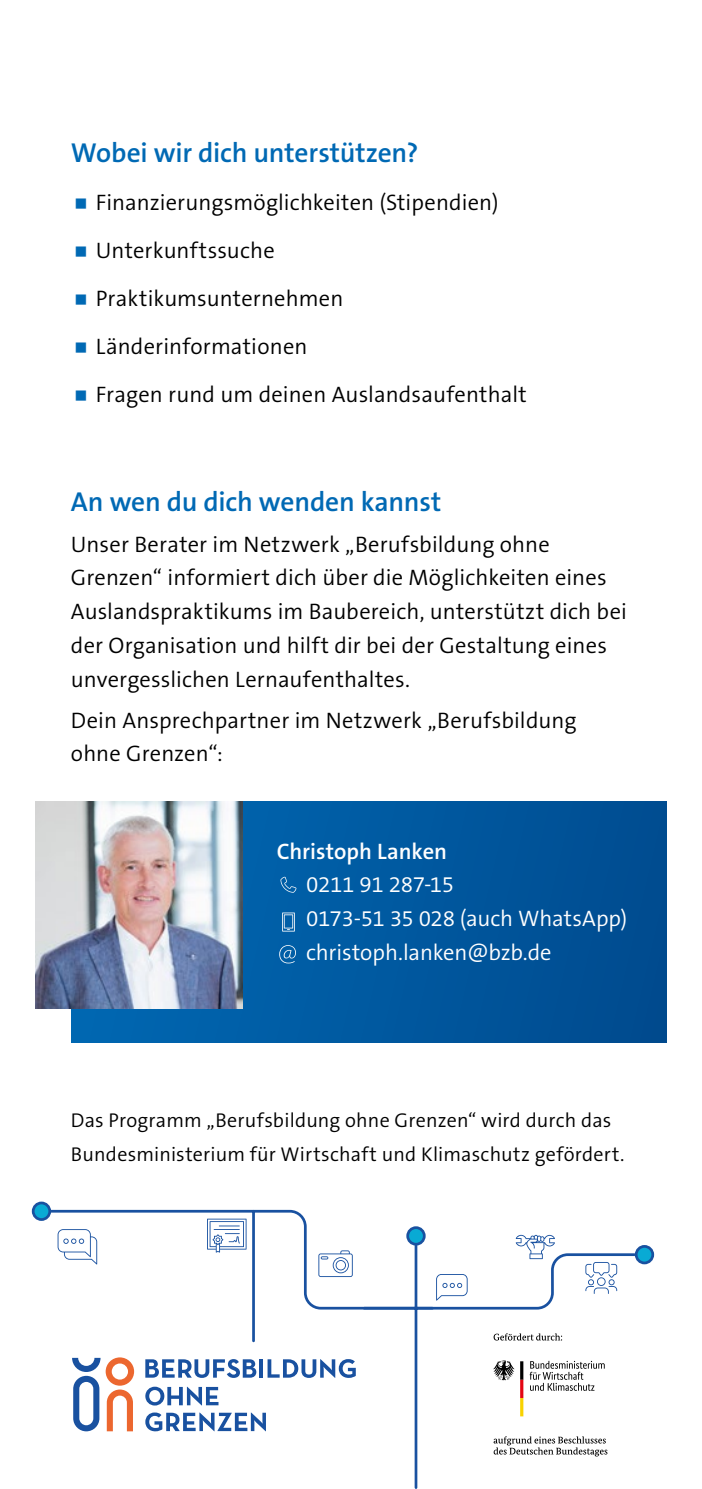
<style>
.page{position:relative;width:702px;height:1489px;background:#fff}
.page>*{position:absolute;margin:0;border:0;box-sizing:border-box;transform-origin:0 0}
.t1{font:600 27.5px "The Sans B W6";letter-spacing:-.005em;color:#0069b4}
.t2{font:300 22.5px/33.8px "The Sans B W4";letter-spacing:.005em;color:#000}
.t3{font:300 22.5px/33.5px "The Sans B W4";letter-spacing:-.01em;color:#fff}
.t4{font:600 22.5px "The Sans B W6";color:#fff}
.t5{font:300 20px/33.8px "The Sans B W4";letter-spacing:.01em;color:#000}
</style>
<div class="page">
<div style="left:71px;top:801px;width:595px;height:241px;background:linear-gradient(to right,#0068b3,#004c90)"></div>
<svg style="left:282px;top:912px;width:13px;height:19px"></svg>
<svg style="left:279px;top:945px;width:17px;height:18px"></svg>
<svg style="left:280px;top:876px;width:16px;height:16px"></svg>
<img style="left:36px;top:801px;width:206px;height:207px">
<svg style="left:145px;top:1386px;width:73px;height:19px"></svg>
<svg style="left:145px;top:1412px;width:121px;height:19px"></svg>
<svg style="left:145px;top:1359px;width:111px;height:18px"></svg>
<hr style="left:259px;top:1359px;width:4px;height:18px;background:#1951a0">
<svg style="left:267px;top:1359px;width:89px;height:18px"></svg>
<svg style="left:72px;top:1357px;width:28px;height:74px"></svg>
<svg style="left:106px;top:1357px;width:28px;height:74px"></svg>
<svg style="left:414px;top:1253px;width:220px;height:235px"></svg>
<svg style="left:585px;top:1261px;width:32px;height:32px"></svg>
<svg style="left:436px;top:1273px;width:31px;height:27px"></svg>
<div style="left:636px;top:1246px;width:16px;height:16px;background:#09aad4;border-radius:50%"></div>
<div style="left:634px;top:1244px;width:20px;height:20px;border:3px solid #1951a0;border-radius:50%"></div>
<svg style="left:45px;top:1209px;width:390px;height:134px"></svg>
<svg style="left:58px;top:1228px;width:39px;height:36px"></svg>
<div style="left:33px;top:1202px;width:17px;height:17px;background:#09aad4;border-radius:50%"></div>
<div style="left:32px;top:1201px;width:19px;height:19px;border:3px solid #1951a0;border-radius:50%"></div>
<svg style="left:207px;top:1218px;width:39px;height:34px"></svg>
<svg style="left:318px;top:1250px;width:35px;height:26px"></svg>
<svg style="left:515px;top:1234px;width:40px;height:24px"></svg>
<p class="t1" style="left:71px;top:135px;width:349px">Wobei wir dich unterstützen?</p>
<p class="t2" style="left:96px;top:179px;width:432px;line-height:48px">Finanzierungsmöglichkeiten (Stipendien)<br>Unterkunftssuche<br>Praktikumsunternehmen<br>Länderinformationen<br>Fragen rund um deinen Auslandsaufenthalt</p>
<p class="t1" style="left:71px;top:484px;width:372px">An wen du dich wenden kannst</p>
<p class="t2" style="left:71px;top:527px;width:557px">Unser Berater im Netzwerk „Berufsbildung ohne Grenzen“ informiert dich über die Möglichkeiten eines Auslandspraktikums im Baubereich, unterstützt dich bei der Organisation und hilft dir bei der Gestaltung eines unvergesslichen Lernaufenthaltes.</p>
<p class="t2" style="left:71px;top:703px;width:507px">Dein Ansprechpartner im Netzwerk „Berufsbildung ohne Grenzen“:</p>
<p class="t4" style="left:277px;top:836px;width:172px">Christoph Lanken</p>
<p class="t3" style="left:306px;top:868px;width:322px">0211 91 287-15<br>0173-51 35 028 (auch WhatsApp) christoph.lanken@bzb.de</p>
<p class="t5" style="left:71px;top:1103px;width:555px">Das Programm „Berufsbildung ohne Grenzen“ wird durch das<br>Bundesministerium für Wirtschaft und Klimaschutz gefördert.</p>
</div>
